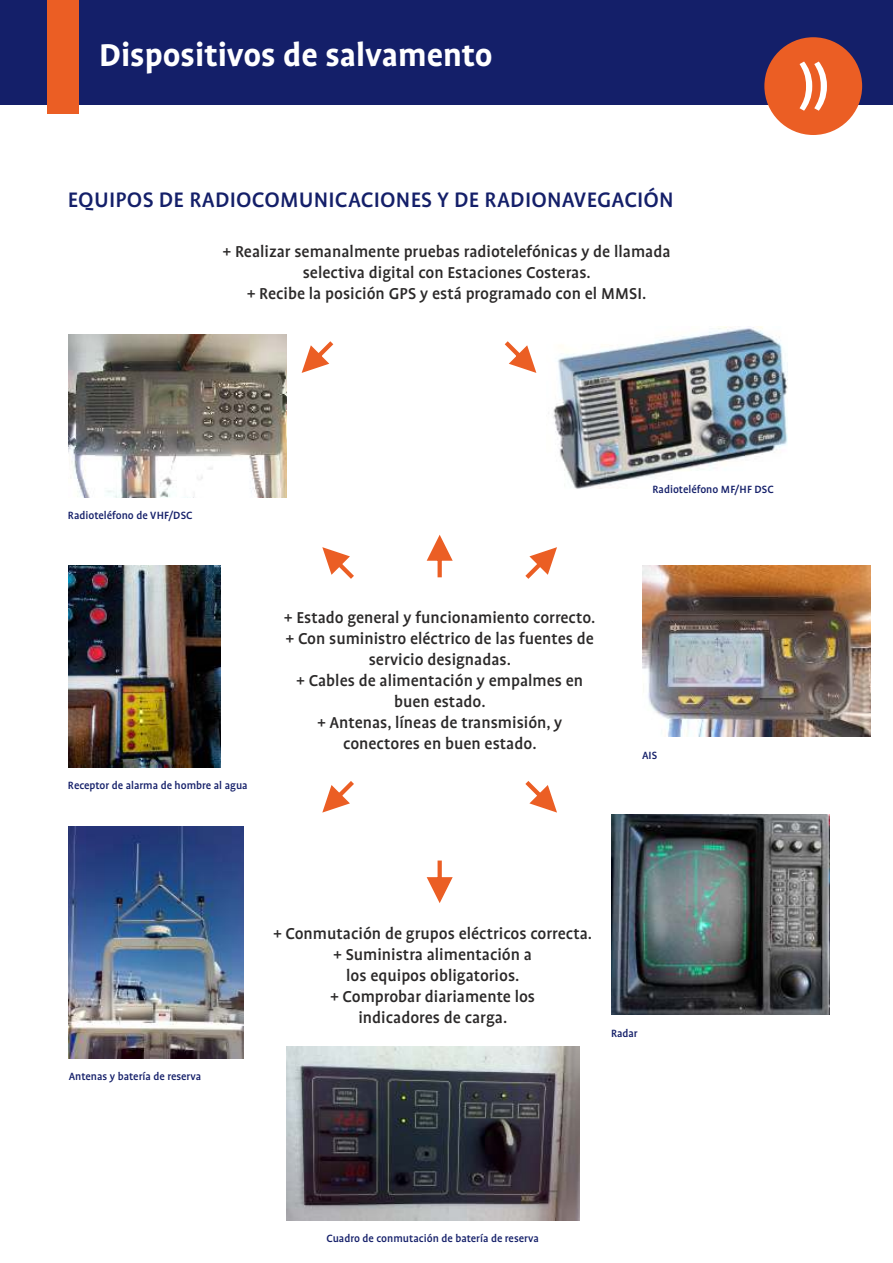
<style>
.page{position:relative;width:893px;height:1263px;background:#fff}
.page>*{position:absolute;margin:0;border:0;box-sizing:border-box;transform-origin:0 0}
.t1{font:700 36px "Profile Pro";color:#fff}
.t2{font:500 24px "Profile Pro";letter-spacing:.01em;color:#141f69}
.t3{font:500 18px/21px "Profile Pro";color:#2b2929;text-align:center}
.t4{font:500 12px "Profile Pro";color:#141f69}
</style>
<div class="page">
<div style="left:0;top:0;width:893px;height:105px;background:#141f69"></div>
<div style="left:47px;top:0;width:31px;height:114px;background:#eb5e24"></div>
<div style="left:764px;top:37px;width:98px;height:98px;background:#eb5e24;border-radius:50%"></div>
<svg style="left:799px;top:62px;width:28px;height:49px"></svg>
<img style="left:69px;top:566px;width:151px;height:202px">
<img style="left:642px;top:566px;width:228px;height:171px">
<img style="left:69px;top:826px;width:174px;height:233px">
<img style="left:612px;top:815px;width:217px;height:199px">
<img style="left:286px;top:1046px;width:293px;height:174px">
<img style="left:69px;top:334px;width:217px;height:163px">
<img style="left:553px;top:326px;width:235px;height:163px">
<svg style="left:302px;top:341px;width:31px;height:32px"></svg>
<svg style="left:505px;top:341px;width:31px;height:32px"></svg>
<svg style="left:322px;top:547px;width:32px;height:32px"></svg>
<svg style="left:525px;top:547px;width:32px;height:32px"></svg>
<svg style="left:427px;top:535px;width:26px;height:42px"></svg>
<svg style="left:322px;top:781px;width:32px;height:31px"></svg>
<svg style="left:525px;top:781px;width:32px;height:31px"></svg>
<svg style="left:427px;top:860px;width:26px;height:43px"></svg>
<h1 class="t1" style="left:99px;top:37px;width:395px">Dispositivos de salvamento</h1>
<h2 class="t2" style="left:68px;top:188px;width:607px">EQUIPOS DE RADIOCOMUNICACIONES Y DE RADIONAVEGACIÓN</h2>
<p class="t3" style="left:223px;top:241px;width:449px">+ Realizar semanalmente pruebas radiotelefónicas y de llamada selectiva digital con Estaciones Costeras.<br>+ Recibe la posición GPS y está programado con el MMSI.</p>
<p class="t4" style="left:68px;top:509px;width:126px">Radioteléfono de VHF/DSC</p>
<p class="t4" style="left:68px;top:779px;width:181px">Receptor de alarma de hombre al agua</p>
<p class="t3" style="left:284px;top:607px;width:313px">+ Estado general y funcionamiento correcto. + Con suministro eléctrico de las fuentes de servicio designadas.<br>+ Cables de alimentación y empalmes en buen estado.<br>+ Antenas, líneas de transmisión, y conectores en buen estado.</p>
<p class="t4" style="left:653px;top:484px;width:123px">Radioteléfono MF/HF DSC</p>
<p class="t4" style="left:642px;top:749px;width:17px">AIS</p>
<p class="t4" style="left:69px;top:1070px;width:134px">Antenas y batería de reserva</p>
<p class="t3" style="left:273px;top:923px;width:320px">+ Conmutación de grupos eléctricos correcta. + Suministra alimentación a<br>los equipos obligatorios.<br>+ Comprobar diariamente los<br>indicadores de carga.</p>
<p class="t4" style="left:611px;top:1028px;width:28px">Radar</p>
<p class="t4" style="left:326px;top:1232px;width:214px">Cuadro de conmutación de batería de reserva</p>
</div>
